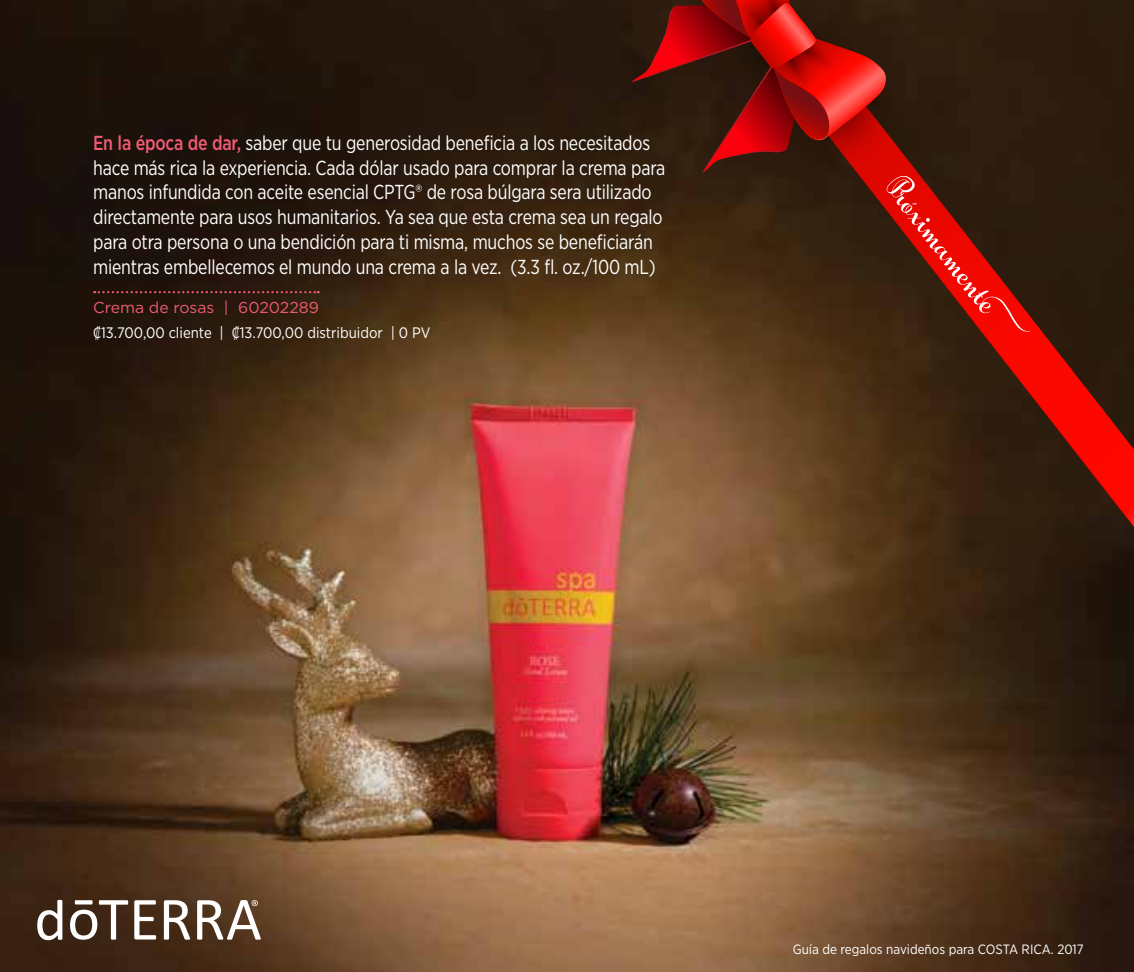
<style>
.page{position:relative;width:1134px;height:972px;background:#fff}
.page>*{position:absolute;margin:0;border:0;box-sizing:border-box;transform-origin:0 0}
.t1{font:36px "Aulyars";color:#fff}
.t2{font:20.25px/24.8px "Gotham Narrow";letter-spacing:-.01em;color:#fff;scale:.9 1}
.t3{font:15.75px "Gotham";color:#f05b72}
.t4{font:15.3px "Gotham Narrow";color:#fff}
.t5{font:13.5px "Gotham Narrow";color:#fff}
.s1{font-weight:500;color:#f05b72}
</style>
<div class="page">
<img style="left:0;top:0;width:1134px;height:972px">
<svg style="left:94px;top:291px;width:225px;height:2px"></svg>
<svg style="left:164px;top:900px;width:26px;height:40px"></svg>
<svg style="left:134px;top:900px;width:22px;height:40px"></svg>
<svg style="left:70px;top:900px;width:58px;height:40px"></svg>
<svg style="left:37px;top:900px;width:25px;height:40px"></svg>
<svg style="left:197px;top:900px;width:64px;height:40px"></svg>
<svg style="left:723px;top:0;width:411px;height:526px"></svg>
<svg style="left:610px;top:0;width:291px;height:200px"></svg>
<p class="t2" style="left:93px;top:130px;width:637px"><span class="s1">En la época de dar,</span> saber que tu generosidad beneficia a los necesitados hace más rica la experiencia. Cada dólar usado para comprar la crema para manos infundida con aceite esencial CPTG® de rosa búlgara sera utilizado directamente para usos humanitarios. Ya sea que esta crema sea un regalo para otra persona o una bendición para ti misma, muchos se beneficiarán mientras embellecemos el mundo una crema a la vez. (3.3 fl. oz./100 mL)</p>
<p class="t3" style="left:93px;top:297px;width:227px">Crema de rosas | 60202289</p>
<p class="t4" style="left:93px;top:323px;width:339px">₡13.700,00 cliente | ₡13.700,00 distribuidor | 0 PV</p>
<h1 class="t1" style="left:909px;top:168px;width:164px;rotate:52deg">Próximamente</h1>
<p class="t5" style="left:793px;top:941px;width:293px">Guía de regalos navideños para COSTA RICA. 2017</p>
</div>
